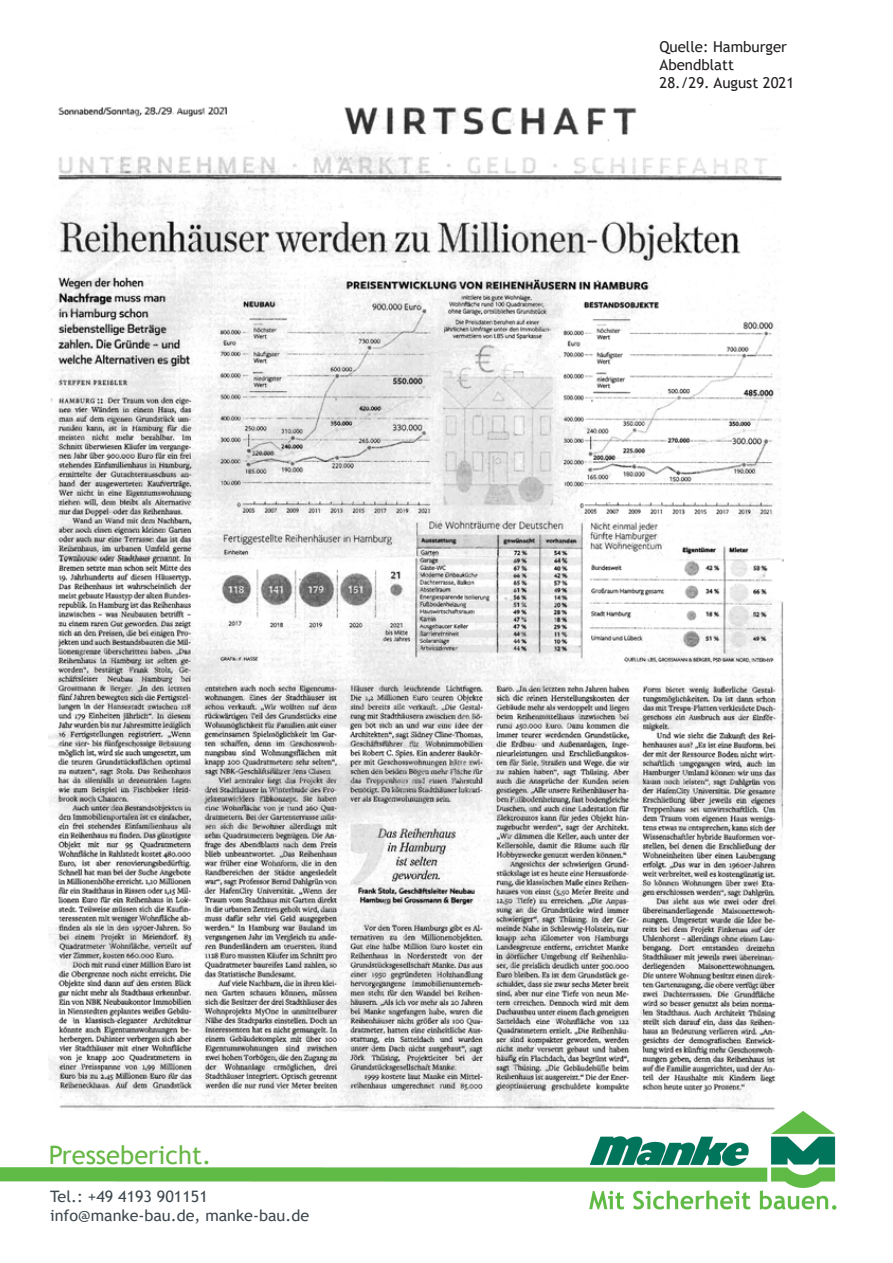
<style>
.page{position:relative;width:893px;height:1263px;background:#fff}
.page>*{position:absolute;margin:0;border:0;box-sizing:border-box;transform-origin:0 0}
.t1{font:25.5px "Trebuchet MS";color:#66b745}
.t2{font:15.75px/18.9px "Trebuchet MS";color:#3e484f}
.t3{font:15px/18px "Trebuchet MS";color:#231f20}
</style>
<div class="page">
<img style="left:0;top:1112px;width:837px;height:98px">
<img style="left:49px;top:104px;width:737px;height:1010px">
<p class="t3" style="left:659px;top:37px;width:136px">Quelle: Hamburger<br>Abendblatt<br>28./29. August 2021</p>
<h1 class="t1" style="left:49px;top:1139px;width:164px">Pressebericht.</h1>
<p class="t2" style="left:50px;top:1187px;width:261px">Tel.: +49 4193 901151 info@manke-bau.de, manke-bau.de</p>
</div>
